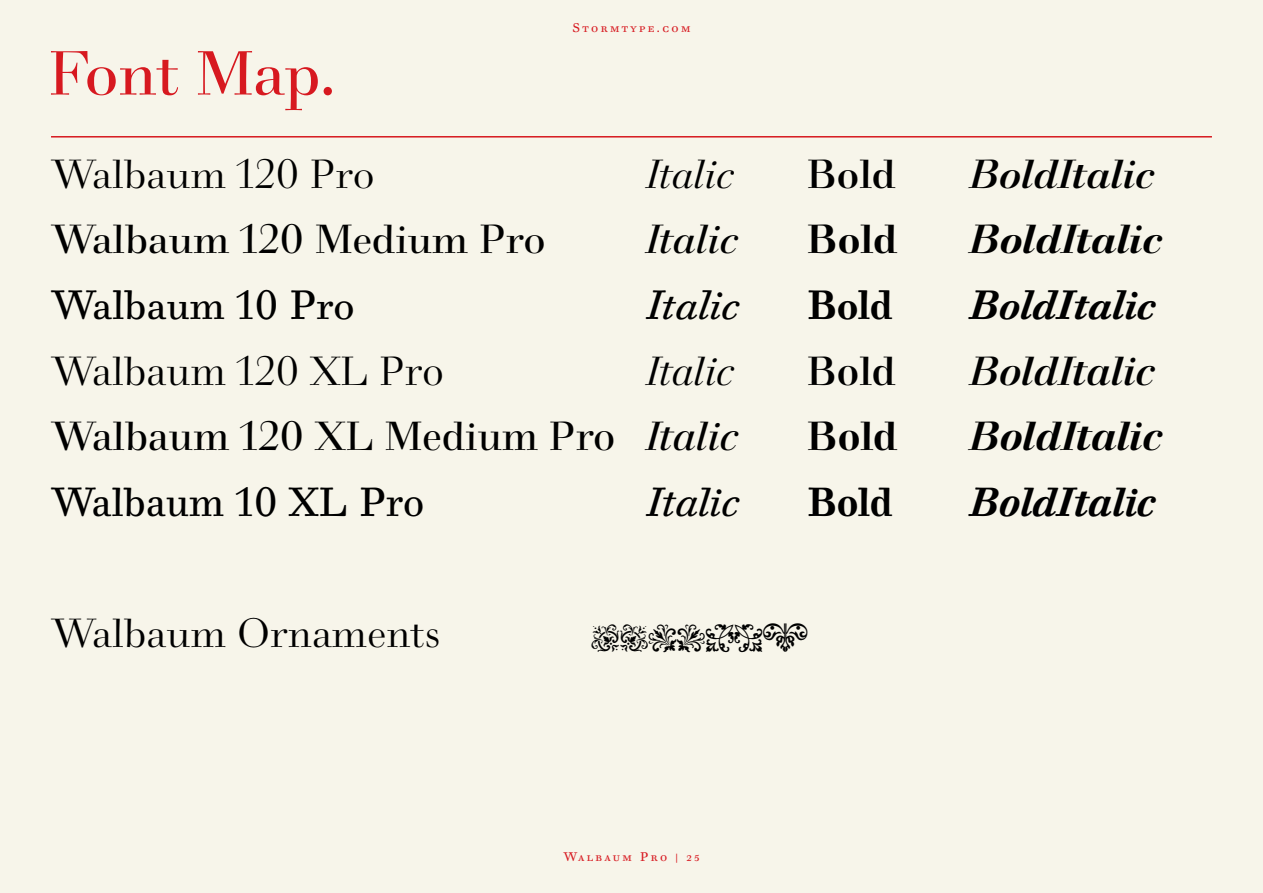
<style>
.page{position:relative;width:1263px;height:893px;background:#f7f5ea}
.page>*{position:absolute;margin:0;border:0;box-sizing:border-box;transform-origin:0 0}
.t1{font:60px "Walbaum 120 Medium Pro";color:#d71920}
.t2{font:39.15px "Walbaum 120 Pro";color:#000}
.t3{font:39.15px "Walbaum 120 XL Medium Pro";color:#000}
.t4{font:39.15px "Walbaum 120 Medium Pro";color:#000}
.t5{font:39.15px "Walbaum 120 XL Pro";color:#000}
.t6{font:39.15px "Walbaum 10 XL Pro";color:#000}
.t7{font:39.15px "Walbaum 10 Pro";color:#000}
.t8{font:italic 700 39.15px "Walbaum 120 Pro";color:#000}
.t9{font:italic 700 39.15px "Walbaum 120 Medium Pro";color:#000}
.t10{font:italic 700 39.15px "Walbaum 10 Pro";color:#000}
.t11{font:italic 700 39.15px "Walbaum 120 XL Pro";color:#000}
.t12{font:italic 700 39.15px "Walbaum 120 XL Medium Pro";color:#000}
.t13{font:italic 700 39.15px "Walbaum 10 XL Pro";color:#000}
.t14{font:italic 39.15px "Walbaum 120 Pro";color:#000}
.t15{font:italic 39.15px "Walbaum 120 Medium Pro";color:#000}
.t16{font:italic 39.15px "Walbaum 10 Pro";color:#000}
.t17{font:italic 39.15px "Walbaum 120 XL Pro";color:#000}
.t18{font:italic 39.15px "Walbaum 10 XL Pro";color:#000}
.t19{font:700 39.15px "Walbaum 120 Pro";color:#000}
.t20{font:700 39.15px "Walbaum 120 Medium Pro";color:#000}
.t21{font:700 39.15px "Walbaum 10 Pro";color:#000}
.t22{font:700 39.15px "Walbaum 120 XL Pro";color:#000}
.t23{font:700 39.15px "Walbaum 120 XL Medium Pro";color:#000}
.t24{font:700 39.15px "Walbaum 10 XL Pro";color:#000}
.t25{font:12px "Walbaum 10 Pro";letter-spacing:.2em;color:#d71920}
.s1{font-style:italic}
</style>
<div class="page">
<hr style="left:51px;top:136px;width:1161px;height:2px;background:#d71920">
<h1 class="t1" style="left:49px;top:37px;width:288px">Font Map.</h1>
<p class="t25" style="left:572px;top:20px;width:120px">Stormtype.com</p>
<p class="t2" style="left:51px;top:150px;width:325px">Walbaum 120 Pro</p>
<p class="t14" style="left:645px;top:150px;width:90px">Italic</p>
<p class="t19" style="left:807px;top:150px;width:90px">Bold</p>
<p class="t8" style="left:969px;top:150px;width:187px">BoldItalic</p>
<p class="t4" style="left:51px;top:216px;width:496px">Walbaum 120 Medium Pro</p>
<p class="t15" style="left:645px;top:216px;width:94px">Italic</p>
<p class="t20" style="left:807px;top:216px;width:92px">Bold</p>
<p class="t9" style="left:969px;top:216px;width:195px">BoldItalic</p>
<p class="t7" style="left:51px;top:279px;width:305px">Walbaum 10 Pro</p>
<p class="t16" style="left:645px;top:279px;width:95px">Italic</p>
<p class="t21" style="left:807px;top:279px;width:87px">Bold</p>
<p class="t10" style="left:969px;top:279px;width:188px">BoldItalic</p>
<p class="t5" style="left:51px;top:347px;width:394px">Walbaum 120 XL Pro</p>
<p class="t17" style="left:645px;top:347px;width:90px">Italic</p>
<p class="t22" style="left:807px;top:347px;width:90px">Bold</p>
<p class="t11" style="left:969px;top:347px;width:187px">BoldItalic</p>
<p class="t3" style="left:51px;top:412px;width:688px">Walbaum 120 XL Medium Pro <span class="s1">Italic</span></p>
<p class="t23" style="left:807px;top:412px;width:92px">Bold</p>
<p class="t12" style="left:969px;top:412px;width:195px">BoldItalic</p>
<p class="t6" style="left:51px;top:476px;width:375px">Walbaum 10 XL Pro</p>
<p class="t18" style="left:645px;top:476px;width:95px">Italic</p>
<p class="t24" style="left:807px;top:476px;width:87px">Bold</p>
<p class="t13" style="left:969px;top:476px;width:188px">BoldItalic</p>
<p class="t2" style="left:51px;top:609px;width:390px">Walbaum Ornaments</p>
<p class="t25" style="left:563px;top:849px;width:138px">Walbaum Pro | 25</p>
</div>
